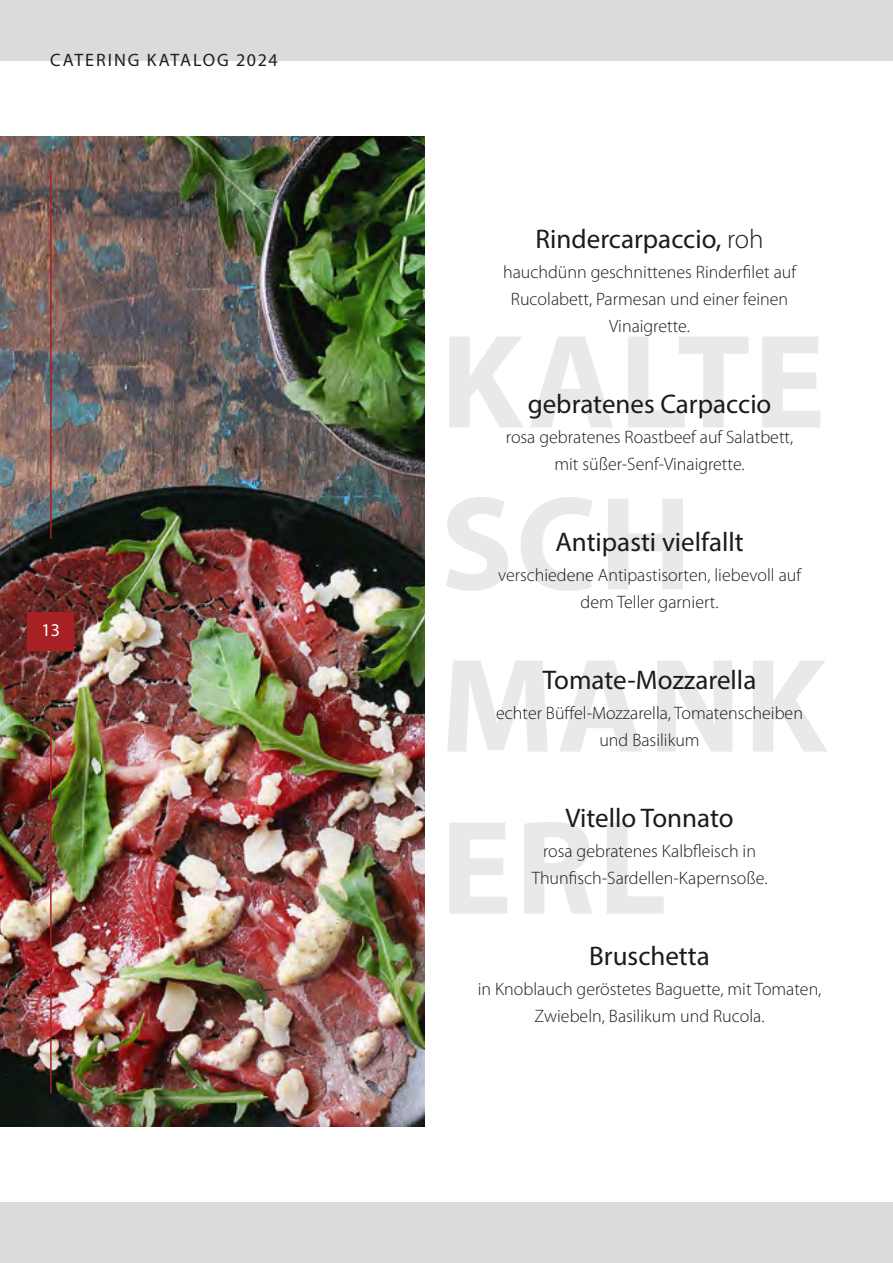
<style>
.page{position:relative;width:893px;height:1263px;background:#fff}
.page>*{position:absolute;margin:0;border:0;box-sizing:border-box;transform-origin:0 0}
.t1{font:700 135px/162px "Myriad Pro";letter-spacing:.02em;color:#231f20}
.t2{font:27px "Myriad Pro";color:#191c1f}
.t3{font:300 18px "Myriad Pro";color:#191c1f}
.t4{font:18px "Myriad Pro";letter-spacing:.11em;color:#231f20}
.t5{font:18px "Myriad Pro";color:#fff}
.s1{font-weight:300}
</style>
<div class="page">
<img style="left:0;top:136px;width:425px;height:990px">
<div style="left:0;top:0;width:893px;height:60px;background:#dbdbdb"></div>
<div style="left:0;top:1203px;width:893px;height:60px;background:#dbdbdb"></div>
<div style="left:27px;top:612px;width:47px;height:39px;background:#a72023"></div>
<hr style="left:50px;top:170px;width:2px;height:369px;background:#a92022">
<hr style="left:50px;top:724px;width:2px;height:369px;background:#a92022">
<p class="t4" style="left:50px;top:49px;width:229px">CATERING KATALOG 2024</p>
<p class="t5" style="left:41px;top:619px;width:20px">13</p>
<p class="t2" style="left:535px;top:222px;width:230px">Rindercarpaccio, <span class="s1">roh</span></p>
<p class="t3" style="left:503px;top:262px;width:295px">hauchdünn geschnittenes Rinderfilet auf</p>
<p class="t3" style="left:511px;top:289px;width:279px">Rucolabett, Parmesan und einer feinen</p>
<p class="t3" style="left:609px;top:316px;width:82px">Vinaigrette.</p>
<h1 class="t1" style="left:440px;top:297px;width:388px">KALTE<br>SCH<br>MANK<br>ERL</h1>
<p class="t2" style="left:528px;top:387px;width:245px">gebratenes Carpaccio</p>
<p class="t3" style="left:506px;top:427px;width:289px">rosa gebratenes Roastbeef auf Salatbett,</p>
<p class="t3" style="left:554px;top:454px;width:192px">mit süßer-Senf-Vinaigrette.</p>
<p class="t2" style="left:555px;top:525px;width:190px">Antipasti vielfallt</p>
<p class="t3" style="left:498px;top:565px;width:305px">verschiedene Antipastisorten, liebevoll auf</p>
<p class="t3" style="left:581px;top:592px;width:139px">dem Teller garniert.</p>
<p class="t2" style="left:543px;top:663px;width:215px">Tomate-Mozzarella</p>
<p class="t3" style="left:496px;top:703px;width:308px">echter Büffel-Mozzarella, Tomatenscheiben</p>
<p class="t3" style="left:599px;top:730px;width:102px">und Basilikum</p>
<p class="t2" style="left:565px;top:801px;width:170px">Vitello Tonnato</p>
<p class="t3" style="left:543px;top:841px;width:214px">rosa gebratenes Kalbfleisch in</p>
<p class="t3" style="left:532px;top:868px;width:237px">Thunfisch-Sardellen-Kapernsoße.</p>
<p class="t2" style="left:589px;top:939px;width:122px">Bruschetta</p>
<p class="t3" style="left:478px;top:979px;width:345px">in Knoblauch geröstetes Baguette, mit Tomaten,</p>
<p class="t3" style="left:535px;top:1006px;width:231px">Zwiebeln, Basilikum und Rucola.</p>
</div>
